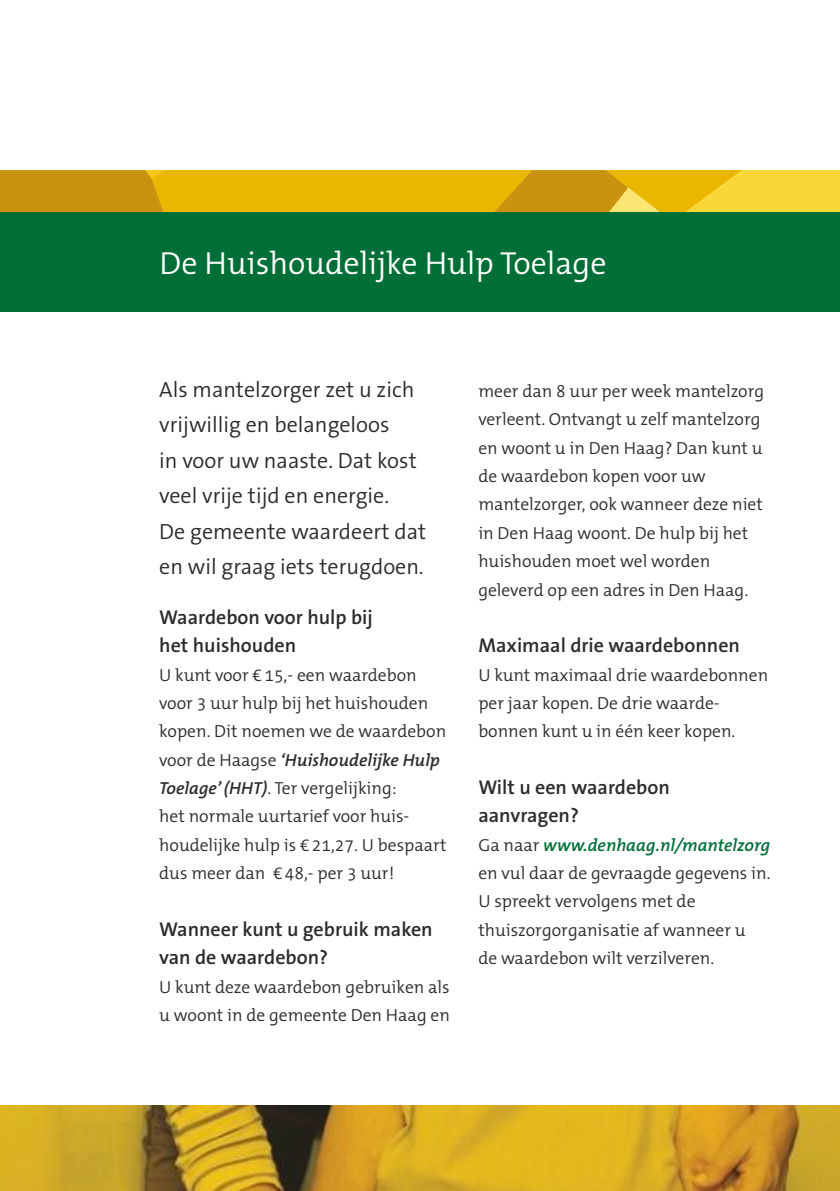
<style>
.page{position:relative;width:840px;height:1191px;background:#fff}
.page>*{position:absolute;margin:0;border:0;box-sizing:border-box;transform-origin:0 0}
.t1{font:300 32px "The Mix B W4";color:#fff}
.t2{font:300 22px/35.4px "The Sans B W4";color:#2b2b2a}
.t3{font:600 20px/28.4px "The Sans B W6";color:#2b2b2a}
.t4{font:300 17.6px/28.4px "The Mix B W4";color:#2b2b2a}
.t5{font:italic 600 17.6px "The Mix B W6";color:#006f37}
.t6{font:italic 600 17.6px "The Mix B W6";color:#2b2b2a}
.s1{font-family:"The Mix B W4";font-weight:300;font-style:normal}
.s2{font-family:"The Mix B W6";font-weight:600;font-style:italic}
.s3{font-family:"The Mix B W4";font-weight:300;font-style:normal;color:#2b2b2a}
</style>
<div class="page">
<div style="left:0;top:170px;width:839px;height:43px;background:#f8d738"></div>
<svg style="left:0;top:170px;width:741px;height:43px"></svg>
<div style="left:0;top:213px;width:839px;height:99px;background:#006f37"></div>
<img style="left:0;top:1106px;width:839px;height:85px">
<h1 class="t1" style="left:159px;top:243px;width:448px">De Huis hou delĳke Hulp Toelage</h1>
<p class="t2" style="left:159px;top:372px;width:268px">Als mantelzorger zet u zich vrĳwillig en belangeloos<br>in voor uw naaste. Dat kost veel vrĳe tĳd en energie.<br>De gemeente waardeert dat en wil graag iets terugdoen.</p>
<p class="t3" style="left:159px;top:603px;width:215px">Waardebon voor hulp bĳ het huishouden</p>
<p class="t4" style="left:159px;top:660px;width:288px">U kunt voor € 15,- een waardebon voor 3 uur hulp bĳ het huishouden kopen. Dit noemen we de waardebon</p>
<p class="t6" style="left:159px;top:749px;width:282px"><span class="s1">voor de Haagse</span> ‘Huis hou delĳke Hulp</p>
<p class="t4" style="left:159px;top:774px;width:289px"><span class="s2">Toelage’ (HHT)</span>. Ter vergelĳking:<br>het normale uurtarief voor huis&shy;houdelĳke hulp is € 21,27. U bespaart dus meer dan € 48,- per 3 uur!</p>
<p class="t3" style="left:159px;top:915px;width:275px">Wanneer kunt u gebruik maken van de waardebon?</p>
<p class="t4" style="left:159px;top:972px;width:292px">U kunt deze waardebon gebruiken als u woont in de gemeente Den Haag en</p>
<p class="t4" style="left:478px;top:377px;width:287px">meer dan 8 uur per week mantelzorg verleent. Ontvangt u zelf mantelzorg en woont u in Den Haag? Dan kunt u de waardebon kopen voor uw mantelzorger, ook wanneer deze niet in Den Haag woont. De hulp bĳ het huishouden moet wel worden geleverd op een adres in Den Haag.</p>
<p class="t3" style="left:478px;top:631px;width:263px">Maximaal drie waardebonnen</p>
<p class="t4" style="left:478px;top:660px;width:291px">U kunt maximaal drie waardebonnen per jaar kopen. De drie waarde&shy;bonnen kunt u in één keer kopen.</p>
<p class="t3" style="left:478px;top:773px;width:193px">Wilt u een waardebon aanvragen?</p>
<p class="t5" style="left:478px;top:834px;width:293px"><span class="s3">Ga naar</span> www.denhaag.nl/mantelzorg</p>
<p class="t4" style="left:478px;top:859px;width:293px">en vul daar de gevraagde gegevens in.<br>U spreekt vervolgens met de thuiszorg organisatie af wanneer u<br>de waardebon wilt verzilveren.</p>
</div>
